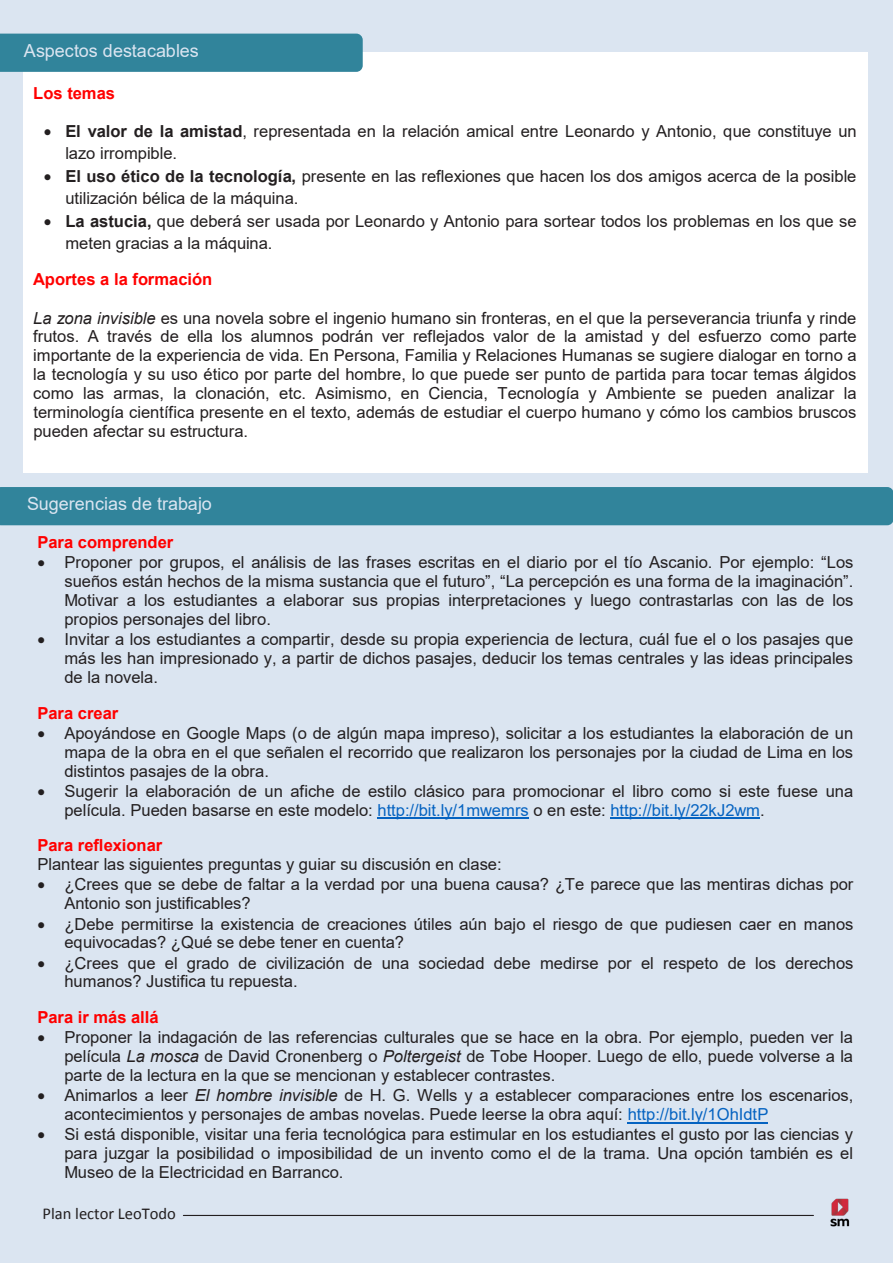
<style>
.page{position:relative;width:893px;height:1263px;background:#fff}
.page>*{position:absolute;margin:0;border:0;box-sizing:border-box;transform-origin:0 0}
.t1{font:18px "Arial";letter-spacing:.005em;color:#dbe5f1}
.t2{font:16.5px/18.9px "Arial";color:#231f20}
.t3{font:700 16.5px "Arial";color:#f00}
.t4{font:16.5px "Calibri";color:#231f20}
.s1{font-weight:700}
.s2{font-style:italic}
.s3{color:#0563c1}
.s4{font-weight:700;color:#f00}
</style>
<div class="page">
<div style="left:0;top:0;width:893px;height:1262px;background:#dbe5f1"></div>
<hr style="left:183px;top:1215px;width:630px;height:1px;background:#231f20">
<div style="left:23px;top:53px;width:844px;height:420px;background:#fff"></div>
<hr style="left:377px;top:818px;width:152px;height:1px;background:#0563c1">
<hr style="left:611px;top:818px;width:149px;height:1px;background:#0563c1">
<hr style="left:628px;top:1122px;width:140px;height:1px;background:#0563c1">
<div style="left:0;top:487px;width:893px;height:38px;background:#31849b"></div>
<div style="left:0;top:34px;width:363px;height:38px;background:#31849b"></div>
<img style="left:813px;top:1198px;width:37px;height:29px">
<p class="t1" style="left:24px;top:38px;width:176px">Aspectos destacables</p>
<p class="t3" style="left:33px;top:82px;width:83px">Los temas</p>
<p class="t2" style="left:65px;top:120px;width:793px;line-height:21.9px;text-indent:-21px">• <span class="s1">El valor de la amistad</span>, representada en la relación amical entre Leonardo y Antonio, que constituye un lazo irrompible.</p>
<p class="t2" style="left:65px;top:165px;width:793px;line-height:22.2px;text-indent:-21px">• <span class="s1">El uso ético de la tecnología,</span> presente en las reflexiones que hacen los dos amigos acerca de la posible utilización bélica de la máquina.</p>
<p class="t2" style="left:65px;top:210px;width:793px;line-height:21.9px;text-indent:-21px">• <span class="s1">La astucia,</span> que deberá ser usada por Leonardo y Antonio para sortear todos los problemas en los que se meten gracias a la máquina.</p>
<p class="t3" style="left:33px;top:268px;width:180px">Aportes a la formación</p>
<p class="t2" style="left:33px;top:308px;width:825px;text-align:justify"><span class="s2">La zona invisible</span> es una novela sobre el ingenio humano sin fronteras, en el que la perseverancia triunfa y rinde frutos. A través de ella los alumnos podrán ver reflejados valor de la amistad y del esfuerzo como parte importante de la experiencia de vida. En Persona, Familia y Relaciones Humanas se sugiere dialogar en torno a la tecnología y su uso ético por parte del hombre, lo que puede ser punto de partida para tocar temas álgidos como las armas, la clonación, etc. Asimismo, en Ciencia, Tecnología y Ambiente se pueden analizar la terminología científica presente en el texto, además de estudiar el cuerpo humano y cómo los cambios bruscos pueden afectar su estructura.</p>
<p class="t1" style="left:27px;top:492px;width:186px">Sugerencias de trabajo</p>
<p class="t3" style="left:37px;top:531px;width:137px">Para comprender</p>
<p class="t2" style="left:64px;top:553px;width:790px;text-align:justify;text-indent:-27px">• Proponer por grupos, el análisis de las frases escritas en el diario por el tío Ascanio. Por ejemplo: “Los sueños están hechos de la misma sustancia que el futuro”, “La percepción es una forma de la imaginación”.<br>Motivar a los estudiantes a elaborar sus propias interpretaciones y luego contrastarlas con las de los propios personajes del libro.</p>
<p class="t2" style="left:64px;top:630px;width:790px;text-align:justify;text-indent:-27px">• Invitar a los estudiantes a compartir, desde su propia experiencia de lectura, cuál fue el o los pasajes que más les han impresionado y, a partir de dichos pasajes, deducir los temas centrales y las ideas principales de la novela.</p>
<p class="t3" style="left:37px;top:701px;width:82px">Para crear</p>
<p class="t2" style="left:64px;top:723px;width:790px;text-align:justify;text-indent:-27px">• Apoyándose en Google Maps (o de algún mapa impreso), solicitar a los estudiantes la elaboración de un mapa de la obra en el que señalen el recorrido que realizaron los personajes por la ciudad de Lima en los distintos pasajes de la obra.</p>
<p class="t2" style="left:64px;top:781px;width:790px;text-indent:-27px">• Sugerir la elaboración de un afiche de estilo clásico para promocionar el libro como si este fuese una película. Pueden basarse en este modelo: <span class="s3">http://bit.ly/1mwemrs</span> o en este: <span class="s3">http://bit.ly/22kJ2wm</span>.</p>
<p class="t2" style="left:37px;top:836px;width:466px"><span class="s4">Para reflexionar<br></span>Plantear las siguientes preguntas y guiar su discusión en clase:</p>
<p class="t2" style="left:64px;top:875px;width:790px;text-indent:-27px">• ¿Crees que se debe de faltar a la verdad por una buena causa? ¿Te parece que las mentiras dichas por<br>Antonio son justificables?</p>
<p class="t2" style="left:64px;top:914px;width:790px;text-indent:-27px">• ¿Debe permitirse la existencia de creaciones útiles aún bajo el riesgo de que pudiesen caer en manos equivocadas? ¿Qué se debe tener en cuenta?</p>
<p class="t2" style="left:64px;top:953px;width:790px;text-indent:-27px">• ¿Crees que el grado de civilización de una sociedad debe medirse por el respeto de los derechos humanos? Justifica tu repuesta.</p>
<p class="t3" style="left:37px;top:1005px;width:123px">Para ir más allá</p>
<p class="t2" style="left:64px;top:1028px;width:790px;text-align:justify;text-indent:-27px">• Proponer la indagación de las referencias culturales que se hace en la obra. Por ejemplo, pueden ver la película <span class="s2">La mosca</span> de David Cronenberg o <span class="s2">Poltergeist</span> de Tobe Hooper. Luego de ello, puede volverse a la parte de la lectura en la que se mencionan y establecer contrastes.</p>
<p class="t2" style="left:64px;top:1086px;width:790px;text-indent:-27px">• Animarlos a leer <span class="s2">El hombre invisible</span> de H. G. Wells y a establecer comparaciones entre los escenarios, acontecimientos y personajes de ambas novelas. Puede leerse la obra aquí: <span class="s3">http://bit.ly/1OhIdtP</span></p>
<p class="t2" style="left:64px;top:1125px;width:790px;text-align:justify;text-indent:-27px">• Si está disponible, visitar una feria tecnológica para estimular en los estudiantes el gusto por las ciencias y para juzgar la posibilidad o imposibilidad de un invento como el de la trama. Una opción también es el Museo de la Electricidad en Barranco.</p>
<p class="t4" style="left:42px;top:1203px;width:135px">Plan lector LeoTodo</p>
</div>
